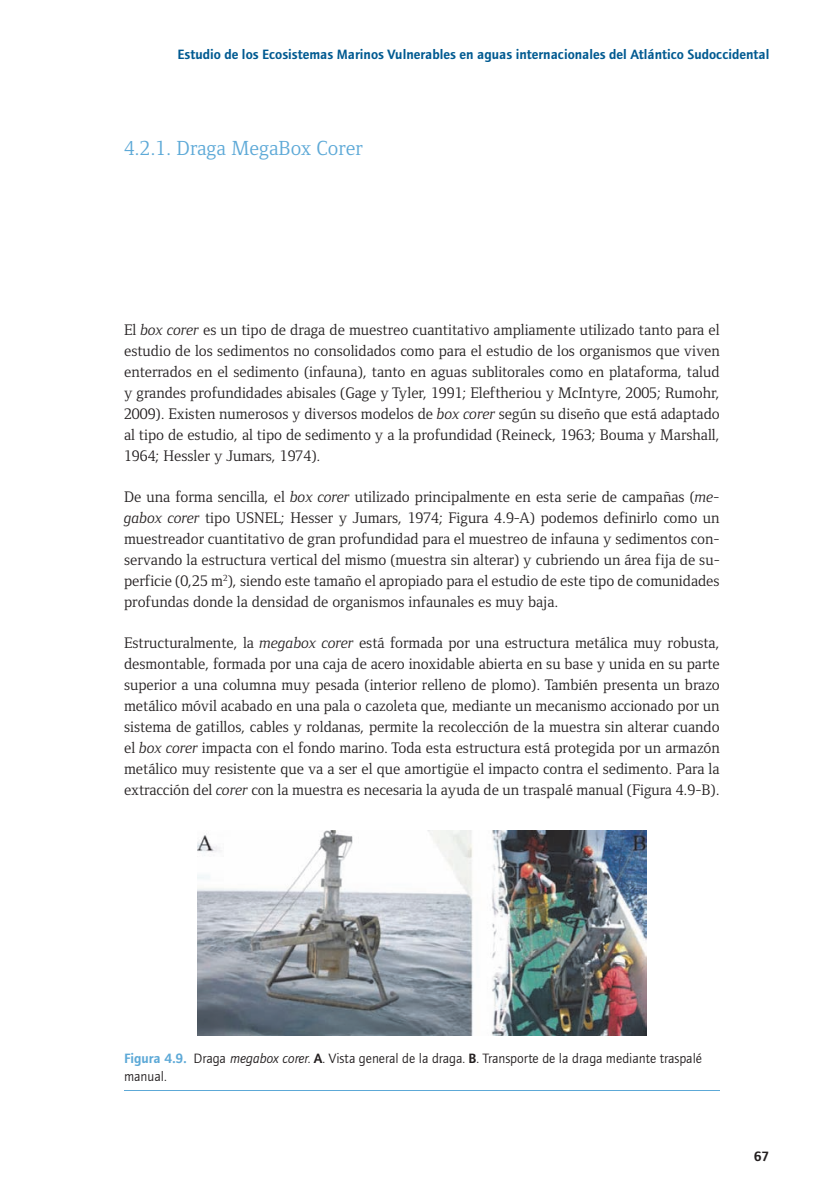
<style>
.page{position:relative;width:819px;height:1191px;background:#fff}
.page>*{position:absolute;margin:0;border:0;box-sizing:border-box;transform-origin:0 0}
.t1{font:21px "Foundry Form Serif";color:#5da9d7}
.t2{font:15.75px/21px "Foundry Form Serif";color:#231f20;text-align:justify}
.t3{font:14px/17.5px "Foundry Journal";color:#231f20}
.t4{font:600 14px "Foundry Journal";color:#005a91}
.t5{font:600 14px "Foundry Journal";color:#231f20}
.s1{font-style:italic}
.s2{font-weight:600;color:#5da9d7}
.s3{font-weight:600}
</style>
<div class="page">
<hr style="left:124px;top:1090px;width:595px;height:1px;background:#5da9d7">
<img style="left:197px;top:830px;width:449px;height:205px">
<p class="t4" style="left:177px;top:49px;width:593px">Estudio de los Ecosistemas Marinos Vulnerables en aguas internacionales del Atlántico Sudoccidental</p>
<h1 class="t1" style="left:124px;top:140px;width:240px">4.2.1. Draga MegaBox Corer</h1>
<p class="t2" style="left:124px;top:320px;width:597px">El <span class="s1">box corer</span> es un tipo de draga de muestreo cuantitativo ampliamente utilizado tanto para el estudio de los sedimentos no consolidados como para el estudio de los organismos que viven enterrados en el sedimento (infauna), tanto en aguas sublitorales como en plataforma, talud y grandes profundidades abisales (Gage y Tyler, 1991; Eleftheriou y McIntyre, 2005; Rumohr, 2009). Existen numerosos y diversos modelos de <span class="s1">box corer</span> según su diseño que está adaptado al tipo de estudio, al tipo de sedimento y a la profundidad (Reineck, 1963; Bouma y Marshall, 1964; Hessler y Jumars, 1974).</p>
<p class="t2" style="left:124px;top:487px;width:597px">De una forma sencilla, el <span class="s1">box corer</span> utilizado principalmente en esta serie de campañas (<span class="s1">me&shy;gabox corer</span> tipo USNEL; Hesser y Jumars, 1974; Figura 4.9-A) podemos definirlo como un muestreador cuantitativo de gran profundidad para el muestreo de infauna y sedimentos con&shy;servando la estructura vertical del mismo (muestra sin alterar) y cubriendo un área fija de su&shy;perficie (0,25 m<sup>2</sup>), siendo este tamaño el apropiado para el estudio de este tipo de comunidades profundas donde la densidad de organismos infaunales es muy baja.</p>
<p class="t2" style="left:124px;top:633px;width:597px">Estructuralmente, la <span class="s1">megabox corer</span> está formada por una estructura metálica muy robusta, desmontable, formada por una caja de acero inoxidable abierta en su base y unida en su parte superior a una columna muy pesada (interior relleno de plomo). También presenta un brazo metálico móvil acabado en una pala o cazoleta que, mediante un mecanismo accionado por un sistema de gatillos, cables y roldanas, permite la recolección de la muestra sin alterar cuando el <span class="s1">box corer</span> impacta con el fondo marino. Toda esta estructura está protegida por un armazón metálico muy resistente que va a ser el que amortigüe el impacto contra el sedimento. Para la extracción del <span class="s1">corer</span> con la muestra es necesaria la ayuda de un traspalé manual (Figura 4.9-B).</p>
<p class="t3" style="left:124px;top:1050px;width:579px"><span class="s2">Figura 4.9.</span> Draga <span class="s1">megabox corer</span>. <span class="s3">A</span>. Vista general de la draga. <span class="s3">B</span>. Transporte de la draga mediante traspalé manual.</p>
<p class="t5" style="left:753px;top:1150px;width:17px">67</p>
</div>
